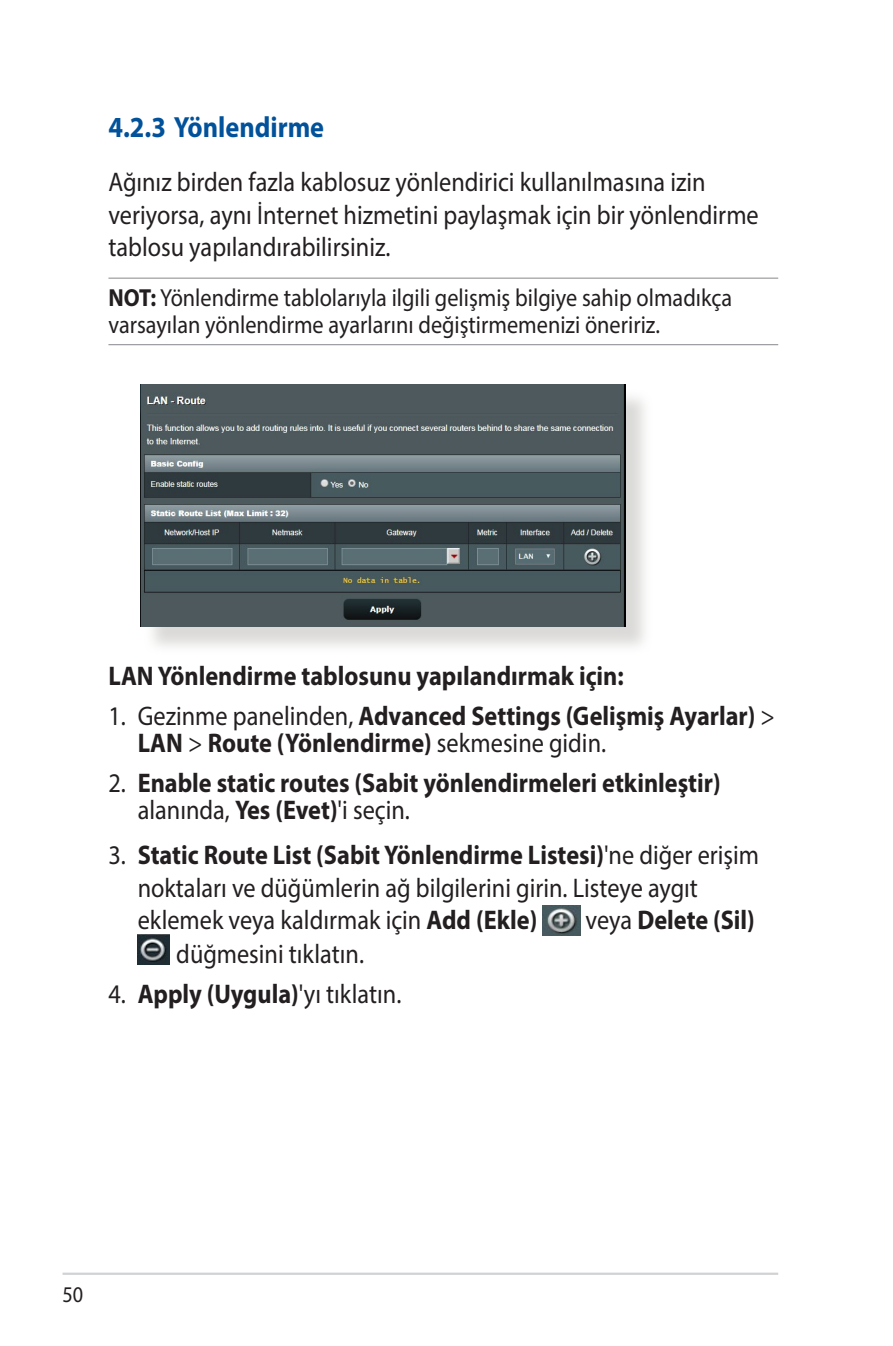
<style>
.page{position:relative;width:893px;height:1346px;background:#fff}
.page>*{position:absolute;margin:0;border:0;box-sizing:border-box;transform-origin:0 0}
.t1{font:700 29.25px "Myriad Pro";color:#01529a;scale:.9 1}
.t2{font:27px/32.4px "Myriad Pro";color:#231f20;scale:.9 1}
.t3{font:700 27px/27px "Myriad Pro";color:#231f20;scale:.9 1}
.t4{font:24.75px/27px "Myriad Pro";color:#231f20;scale:.9 1}
.t5{font:22.5px "Myriad Pro";color:#231f20;scale:.9 1}
.s1{font-weight:700}
.s2{font-weight:400}
</style>
<div class="page">
<hr style="left:63px;top:1272px;width:715px;height:3px;background:#d1d2d4">
<hr style="left:108px;top:278px;width:670px;height:1px;background:#939598">
<hr style="left:108px;top:344px;width:670px;height:1px;background:#939598">
<img style="left:542px;top:905px;width:38px;height:30px">
<img style="left:138px;top:934px;width:32px;height:31px">
<div style="left:144px;top:388px;width:509px;height:267px;background:#cfcecb;opacity:.75"></div>
<img style="left:140px;top:385px;width:485px;height:242px">
<p class="t1" style="left:108px;top:108px;width:241px">4.2.3 Yönlendirme</p>
<p class="t2" style="left:108px;top:166px;width:724px">Ağınız birden fazla kablosuz yönlendirici kullanılmasına izin veriyorsa, aynı İnternet hizmetini paylaşmak için bir yönlendirme tablosu yapılandırabilirsiniz.</p>
<p class="t4" style="left:108px;top:283px;width:695px"><span class="s1">NOT:</span> Yönlendirme tablolarıyla ilgili gelişmiş bilgiye sahip olmadıkça varsayılan yönlendirme ayarlarını değiştirmemenizi öneririz.</p>
<p class="t3" style="left:108px;top:662px;width:574px">LAN Yönlendirme tablosunu yapılandırmak için:</p>
<p class="t3" style="left:138px;top:702px;width:710px;text-indent:-29px"><span class="s2">1. Gezinme panelinden,</span> Advanced Settings (Gelişmiş Ayarlar) <span class="s2">&gt;<br></span>LAN <span class="s2">&gt;</span> Route (Yönlendirme) <span class="s2">sekmesine gidin.</span></p>
<p class="t3" style="left:138px;top:769px;width:649px;text-indent:-29px"><span class="s2">2.</span> Enable static routes (Sabit yönlendirmeleri etkinleştir) <span class="s2">alanında,</span> Yes (Evet)<span class="s2">'i seçin.</span></p>
<p class="t2" style="left:138px;top:839px;width:692px;text-indent:-29px">3. <span class="s1">Static Route List (Sabit Yönlendirme Listesi)</span>'ne diğer erişim noktaları ve düğümlerin ağ bilgilerini girin. Listeye aygıt eklemek veya kaldırmak için <span class="s1">Add (Ekle)</span></p>
<p class="t3" style="left:586px;top:906px;width:190px"><span class="s2">veya</span> Delete (Sil)</p>
<p class="t2" style="left:176px;top:937px;width:210px">düğmesini tıklatın.</p>
<p class="t2" style="left:108px;top:977px;width:327px">4. <span class="s1">Apply (Uygula)</span>'yı tıklatın.</p>
<p class="t5" style="left:63px;top:1281px;width:25px">50</p>
</div>
